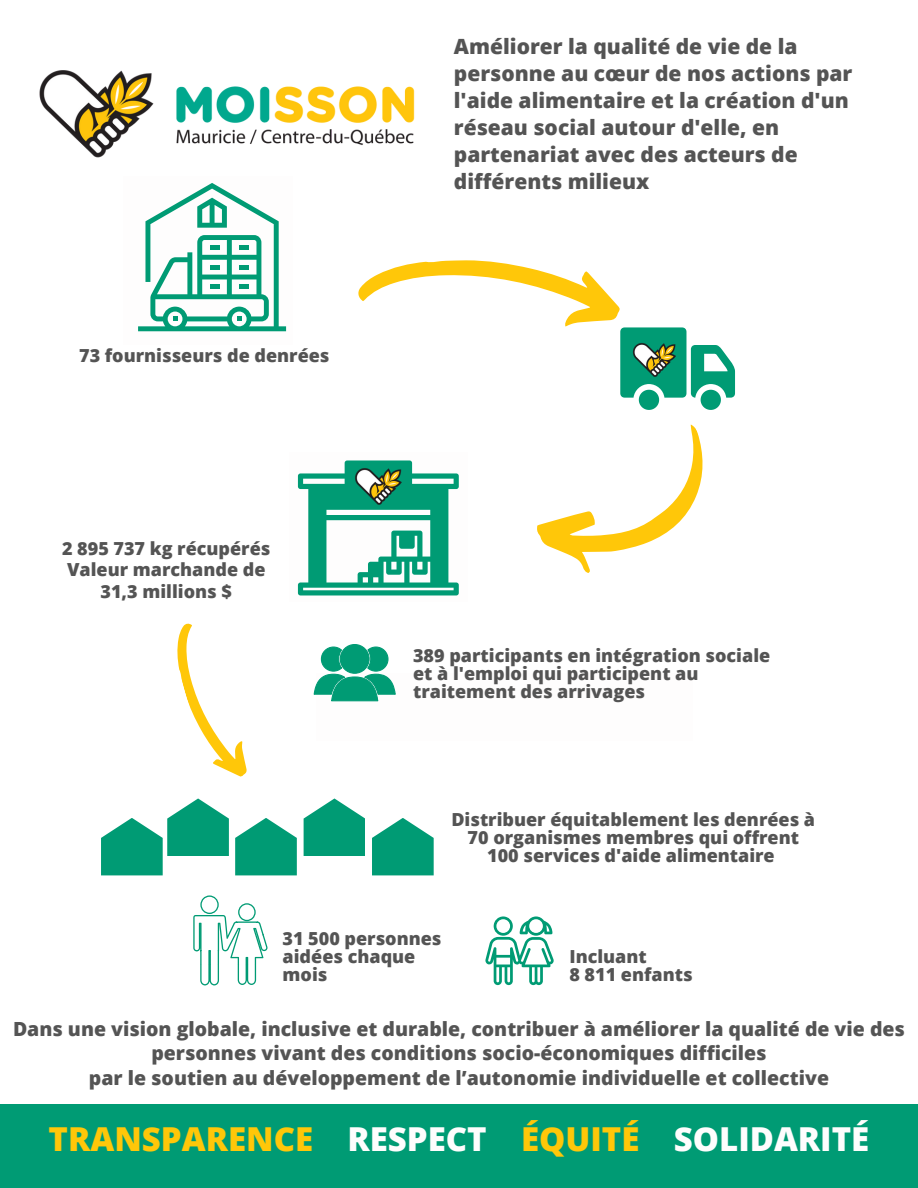
<style>
.page{position:relative;width:918px;height:1188px;background:#fff}
.page>*{position:absolute;margin:0;border:0;box-sizing:border-box;transform-origin:0 0}
.t1{font:800 33px "Open Sans";color:#ffc709}
.t2{font:800 21px/27px "Open Sans";color:#545454}
.t3{font:800 19.5px/24.8px "Open Sans";color:#545454;text-align:center}
.t4{font:800 18px/18px "Open Sans";color:#545454}
.s1{color:#fefdfd}
</style>
<div class="page">
<img style="left:39px;top:70px;width:376px;height:88px">
<svg style="left:138px;top:183px;width:148px;height:148px"></svg>
<svg style="left:298px;top:460px;width:161px;height:135px"></svg>
<img style="left:353px;top:467px;width:51px;height:38px">
<svg style="left:314px;top:644px;width:82px;height:57px"></svg>
<svg style="left:101px;top:798px;width:128px;height:77px"></svg>
<svg style="left:372px;top:818px;width:62px;height:57px"></svg>
<svg style="left:235px;top:818px;width:62px;height:57px"></svg>
<svg style="left:304px;top:798px;width:61px;height:58px"></svg>
<svg style="left:358px;top:260px;width:377px;height:150px"></svg>
<svg style="left:537px;top:424px;width:166px;height:149px"></svg>
<svg style="left:177px;top:623px;width:70px;height:154px"></svg>
<svg style="left:193px;top:895px;width:75px;height:90px"></svg>
<svg style="left:485px;top:916px;width:69px;height:69px"></svg>
<div style="left:0;top:1104px;width:918px;height:84px;background:#009b74"></div>
<p class="t4" style="left:79px;top:346px;width:252px">73 fournisseurs de denrées</p>
<p class="t4" style="left:62px;top:539px;width:210px">2 895 737 kg récupérés</p>
<p class="t4" style="left:67px;top:561px;width:200px">Valeur marchande de</p>
<p class="t4" style="left:101px;top:582px;width:133px">31,3 millions $</p>
<p class="t2" style="left:454px;top:32px;width:400px">Améliorer la qualité de vie de la personne au cœur de nos actions par l'aide alimentaire et la création d'un réseau social autour d'elle, en partenariat avec des acteurs de différents milieux</p>
<p class="t4" style="left:413px;top:646px;width:359px">389 participants en intégration sociale et à l'emploi qui participent au traitement des arrivages</p>
<p class="t4" style="left:451px;top:810px;width:365px">Distribuer équitablement les denrées à</p>
<p class="t4" style="left:468px;top:828px;width:333px">70 organismes membres qui offrent</p>
<p class="t4" style="left:487px;top:846px;width:289px">100 services d'aide alimentaire</p>
<p class="t4" style="left:283px;top:929px;width:160px">31 500 personnes aidées chaque mois</p>
<p class="t4" style="left:569px;top:947px;width:79px">Incluant</p>
<p class="t4" style="left:569px;top:965px;width:125px">8 811 enfants</p>
<p class="t3" style="left:13px;top:1016px;width:893px">Dans une vision globale, inclusive et durable, contribuer à améliorer la qualité de vie des personnes vivant des conditions socio-économiques difficiles</p>
<p class="t3" style="left:89px;top:1065px;width:742px">par le soutien au développement de l’autonomie individuelle et collective</p>
<p class="t1" style="left:49px;top:1116px;width:822px">TRANSPARENCE <span class="s1">RESPECT</span> ÉQUITÉ <span class="s1">SOLIDARITÉ</span></p>
</div>
